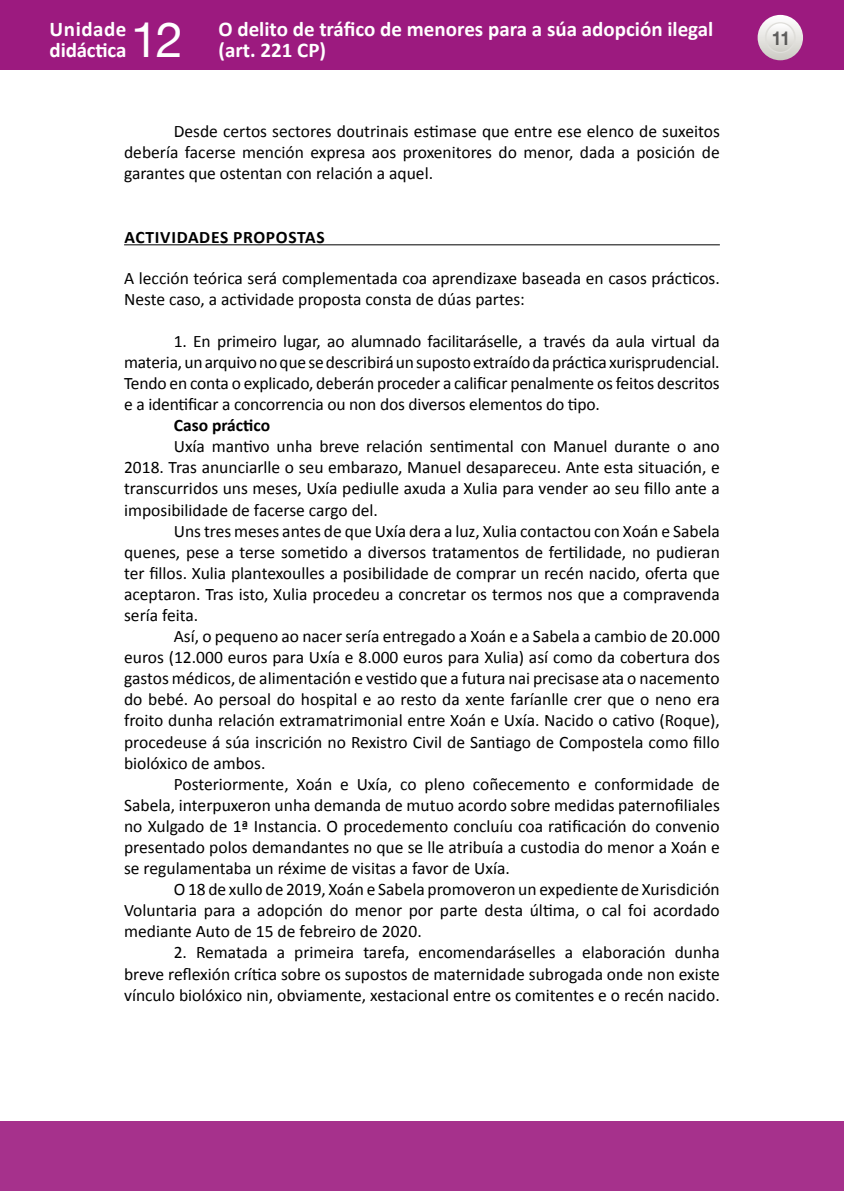
<style>
.page{position:relative;width:844px;height:1191px;background:#fff}
.page>*{position:absolute;margin:0;border:0;box-sizing:border-box;transform-origin:0 0}
.t1{font:49px "Helvetica Neue";color:#fff}
.t2{font:700 21px/21px "Calibri";color:#fff}
.t3{font:700 19.25px "Helvetica Neue";color:#000;scale:.9 1}
.TXTO{font:17.5px/21px "Calibri";color:#000;text-align:justify}
.TXTO_sin_SANGRE{font:17.5px/21px "Calibri";color:#000}
._0º_Epigrafe{font:700 17.5px "Calibri";letter-spacing:.04em;color:#000}
.TXTO-2{font:700 17.5px "Calibri";color:#000}
</style>
<div class="page">
<div style="left:0;top:0;width:843px;height:69px;background:#9c1a7f"></div>
<svg style="left:757px;top:15px;width:45px;height:45px"></svg>
<svg style="left:765px;top:23px;width:29px;height:29px"></svg>
<div style="left:764px;top:22px;width:31px;height:31px;border:1px solid #dfdeda;border-radius:50%"></div>
<div style="left:0;top:1121px;width:843px;height:70px;background:#a6318c"></div>
<hr style="left:124px;top:244px;width:595px;height:1px;background:#000">
<p class="t2" style="left:50px;top:19px;width:78px">Unidade didáctica</p>
<h1 class="t1" style="left:131px;top:5px;width:54px">12</h1>
<p class="t2" style="left:218px;top:19px;width:496px">O delito de tráfico de menores para a súa adopción ilegal (art. 221 CP)</p>
<p class="t3" style="left:770px;top:26px;width:23px">11</p>
<p class="TXTO" style="left:124px;top:121px;width:597px;text-indent:50px">Desde certos sectores doutrinais estimase que entre ese elenco de suxeitos debería facerse mención expresa aos proxenitores do menor, dada a posición de garantes que ostentan con relación a aquel.</p>
<p class="_0º_Epigrafe" style="left:124px;top:226px;width:202px">ACTIVIDADES PROPOSTAS</p>
<p class="TXTO_sin_SANGRE" style="left:124px;top:267px;width:597px">A lección teórica será complementada coa aprendizaxe baseada en casos prácticos.<br>Neste caso, a actividade proposta consta de dúas partes:</p>
<p class="TXTO" style="left:124px;top:330px;width:597px;text-indent:50px">1. En primeiro lugar, ao alumnado facilitaráselle, a través da aula virtual da materia, un arquivo no que se describirá un suposto extraído da práctica xurisprudencial.<br>Tendo en conta o explicado, deberán proceder a calificar penalmente os feitos descritos e a identificar a concorrencia ou non dos diversos elementos do tipo.</p>
<p class="TXTO-2" style="left:174px;top:414px;width:98px">Caso práctico</p>
<p class="TXTO" style="left:124px;top:436px;width:597px;text-indent:50px">Uxía mantivo unha breve relación sentimental con Manuel durante o ano 2018. Tras anunciarlle o seu embarazo, Manuel desapareceu. Ante esta situación, e transcurridos uns meses, Uxía pediulle axuda a Xulia para vender ao seu fillo ante a imposibilidade de facerse cargo del.</p>
<p class="TXTO" style="left:124px;top:520px;width:597px;text-indent:50px">Uns tres meses antes de que Uxía dera a luz, Xulia contactou con Xoán e Sabela quenes, pese a terse sometido a diversos tratamentos de fertilidade, no pudieran ter fillos. Xulia plantexoulles a posibilidade de comprar un recén nacido, oferta que aceptaron. Tras isto, Xulia procedeu a concretar os termos nos que a compravenda sería feita.</p>
<p class="TXTO" style="left:124px;top:626px;width:597px;text-indent:50px">Así, o pequeno ao nacer sería entregado a Xoán e a Sabela a cambio de 20.000 euros (12.000 euros para Uxía e 8.000 euros para Xulia) así como da cobertura dos gastos médicos, de alimentación e vestido que a futura nai precisase ata o nacemento do bebé. Ao persoal do hospital e ao resto da xente faríanlle crer que o neno era froito dunha relación extramatrimonial entre Xoán e Uxía. Nacido o cativo (Roque), procedeuse á súa inscrición no Rexistro Civil de Santiago de Compostela como fillo biolóxico de ambos.</p>
<p class="TXTO" style="left:124px;top:773px;width:597px;text-indent:50px">Posteriormente, Xoán e Uxía, co pleno coñecemento e conformidade de Sabela, interpuxeron unha demanda de mutuo acordo sobre medidas paternofiliales no Xulgado de 1ª Instancia. O procedemento concluíu coa ratificación do convenio presentado polos demandantes no que se lle atribuía a custodia do menor a Xoán e se regulamentaba un réxime de visitas a favor de Uxía.</p>
<p class="TXTO" style="left:124px;top:879px;width:597px;text-indent:50px">O 18 de xullo de 2019, Xoán e Sabela promoveron un expediente de Xurisdición Voluntaria para a adopción do menor por parte desta última, o cal foi acordado mediante Auto de 15 de febreiro de 2020.</p>
<p class="TXTO" style="left:124px;top:942px;width:597px;text-indent:50px">2. Rematada a primeira tarefa, encomendaráselles a elaboración dunha breve reflexión crítica sobre os supostos de maternidade subrogada onde non existe vínculo biolóxico nin, obviamente, xestacional entre os comitentes e o recén nacido.</p>
</div>
